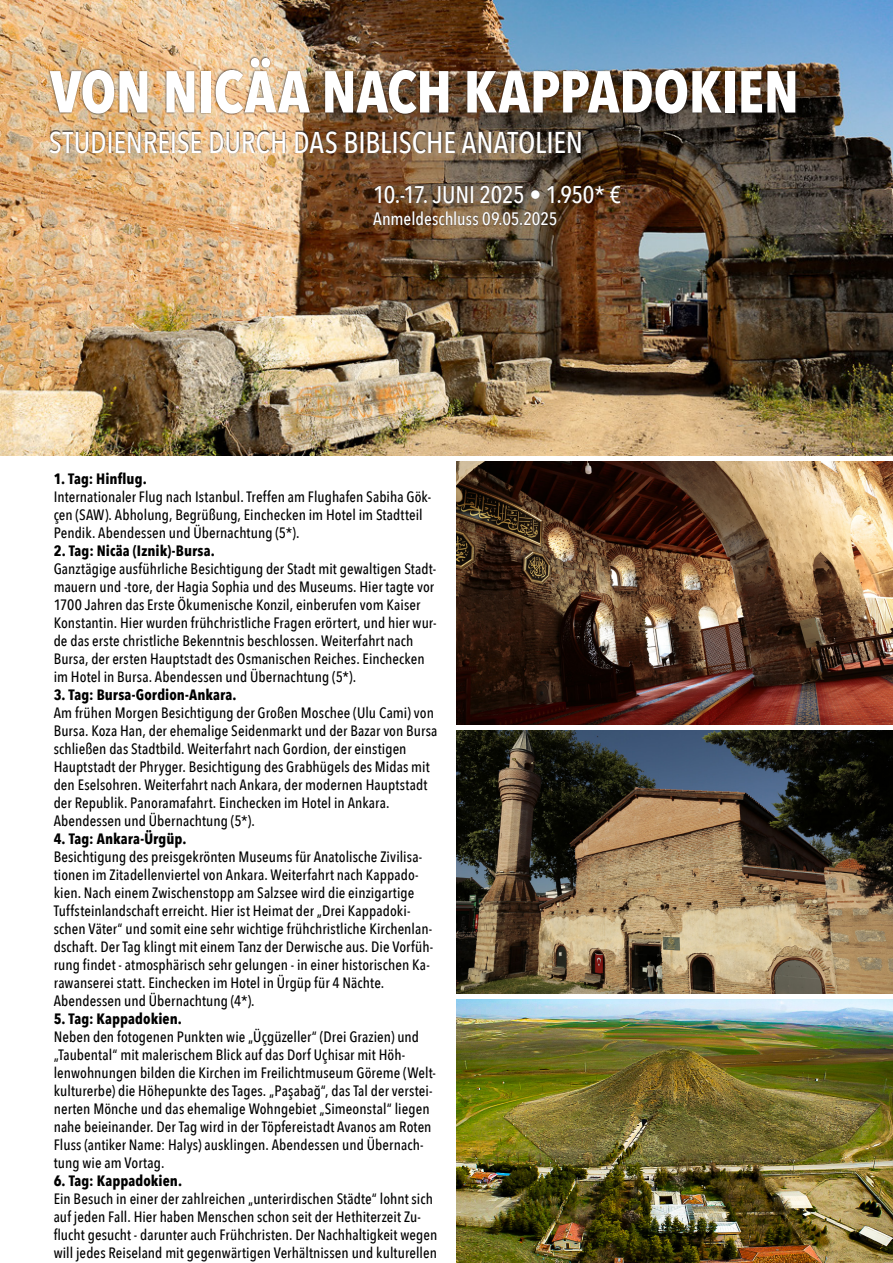
<style>
.page{position:relative;width:893px;height:1263px;background:#fff}
.page>*{position:absolute;margin:0;border:0;box-sizing:border-box;transform-origin:0 0}
.t1{font:700 58.5px "Avenir Next Condensed";letter-spacing:-.01em;color:#fff}
.t2{font:500 30px "Avenir Next Condensed";letter-spacing:-.005em;color:#fff}
.t3{font:500 24px "Avenir Next Condensed";letter-spacing:-.01em;color:#fff}
.t4{font:500 18px "Avenir Next Condensed";letter-spacing:-.005em;color:#fff}
.t5{font:500 15px/18px "Avenir Next Condensed";letter-spacing:.005em;color:#000}
.t6{font:700 15px "Avenir Next Condensed";letter-spacing:.005em;color:#000}
</style>
<div class="page">
<img style="left:0;top:0;width:893px;height:456px">
<img style="left:457px;top:461px;width:436px;height:264px">
<div style="left:48px;top:56px;width:749px;height:59px;background:#231f20;opacity:.75"></div>
<div style="left:373px;top:185px;width:247px;height:41px;background:#231f20;opacity:.75"></div>
<img style="left:457px;top:730px;width:436px;height:264px">
<img style="left:457px;top:999px;width:436px;height:264px">
<div style="left:49px;top:130px;width:532px;height:24px;background:#231f20;opacity:.75"></div>
<p class="t1" style="left:50px;top:56px;width:751px">VON NICÄA NACH KAPPADOKIEN</p>
<p class="t2" style="left:49px;top:124px;width:536px">STUDIENREISE DURCH DAS BIBLISCHE ANATOLIEN</p>
<p class="t3" style="left:373px;top:180px;width:249px">10.-17. JUNI 2025 • 1.950* €</p>
<p class="t4" style="left:373px;top:208px;width:186px">Anmeldeschluss 09.05.2025</p>
<p class="t6" style="left:54px;top:469px;width:95px">1. Tag: Hinflug.</p>
<p class="t5" style="left:54px;top:487px;width:379px">Internationaler Flug nach Istanbul. Treffen am Flughafen Sabiha Gök&shy;çen (SAW). Abholung, Begrüßung, Einchecken im Hotel im Stadtteil<br>Pendik. Abendessen und Übernachtung (5*).</p>
<p class="t6" style="left:54px;top:541px;width:163px">2. Tag: Nicäa (Iznik)-Bursa.</p>
<p class="t5" style="left:54px;top:559px;width:384px">Ganztägige ausführliche Besichtigung der Stadt mit gewaltigen Stadt&shy;mauern und -tore, der Hagia Sophia und des Museums. Hier tagte vor<br>1700 Jahren das Erste Ökumenische Konzil, einberufen vom Kaiser</p>
<p class="t5" style="left:54px;top:613px;width:384px">Konstantin. Hier wurden frühchristliche Fragen erörtert, und hier wur&shy;de das erste christliche Bekenntnis beschlossen. Weiterfahrt nach Bursa, der ersten Hauptstadt des Osmanischen Reiches. Einchecken im Hotel in Bursa. Abendessen und Übernachtung (5*).</p>
<p class="t6" style="left:54px;top:685px;width:184px">3. Tag: Bursa-Gordion-Ankara.</p>
<p class="t5" style="left:54px;top:703px;width:385px">Am frühen Morgen Besichtigung der Großen Moschee (Ulu Cami) von<br>Bursa. Koza Han, der ehemalige Seidenmarkt und der Bazar von Bursa</p>
<p class="t5" style="left:54px;top:739px;width:354px">schließen das Stadtbild. Weiterfahrt nach Gordion, der einstigen</p>
<p class="t5" style="left:54px;top:757px;width:377px">Hauptstadt der Phryger. Besichtigung des Grabhügels des Midas mit den Eselsohren. Weiterfahrt nach Ankara, der modernen Hauptstadt der Republik. Panoramafahrt. Einchecken im Hotel in Ankara.</p>
<p class="t5" style="left:54px;top:811px;width:203px">Abendessen und Übernachtung (5*).</p>
<p class="t6" style="left:54px;top:829px;width:134px">4. Tag: Ankara-Ürgüp.</p>
<p class="t5" style="left:54px;top:847px;width:370px">Besichtigung des preisgekrönten Museums für Anatolische Zivilisa-</p>
<p class="t5" style="left:54px;top:865px;width:366px">tionen im Zitadellenviertel von Ankara. Weiterfahrt nach Kappado&shy;kien. Nach einem Zwischenstopp am Salzsee wird die einzigartige</p>
<p class="t5" style="left:54px;top:901px;width:358px">Tuffsteinlandschaft erreicht. Hier ist Heimat der „Drei Kappadoki-</p>
<p class="t5" style="left:54px;top:919px;width:381px">schen Väter“ und somit eine sehr wichtige frühchristliche Kirchenlan&shy;dschaft. Der Tag klingt mit einem Tanz der Derwische aus. Die Vorfüh&shy;rung findet - atmosphärisch sehr gelungen - in einer historischen Ka&shy;rawanserei statt. Einchecken im Hotel in Ürgüp für 4 Nächte.</p>
<p class="t5" style="left:54px;top:991px;width:203px">Abendessen und Übernachtung (4*).</p>
<p class="t6" style="left:54px;top:1009px;width:130px">5. Tag: Kappadokien.</p>
<p class="t5" style="left:54px;top:1027px;width:367px">Neben den fotogenen Punkten wie „Üçgüzeller“ (Drei Grazien) und</p>
<p class="t5" style="left:54px;top:1045px;width:384px">„Taubental“ mit malerischem Blick auf das Dorf Uçhisar mit Höh&shy;lenwohnungen bilden die Kirchen im Freilichtmuseum Göreme (Welt&shy;kulturerbe) die Höhepunkte des Tages. „Paşabağ“, das Tal der verstei&shy;nerten Mönche und das ehemalige Wohngebiet „Simeonstal“ liegen nahe beieinander. Der Tag wird in der Töpfereistadt Avanos am Roten Fluss (antiker Name: Halys) ausklingen. Abendessen und Übernach&shy;tung wie am Vortag.</p>
<p class="t6" style="left:54px;top:1171px;width:130px">6. Tag: Kappadokien.</p>
<p class="t5" style="left:54px;top:1189px;width:381px">Ein Besuch in einer der zahlreichen „unterirdischen Städte“ lohnt sich</p>
<p class="t5" style="left:54px;top:1207px;width:369px">auf jeden Fall. Hier haben Menschen schon seit der Hethiterzeit Zu-</p>
<p class="t5" style="left:54px;top:1225px;width:385px">flucht gesucht - darunter auch Frühchristen. Der Nachhaltigkeit wegen will jedes Reiseland mit gegenwärtigen Verhältnissen und kulturellen</p>
</div>
